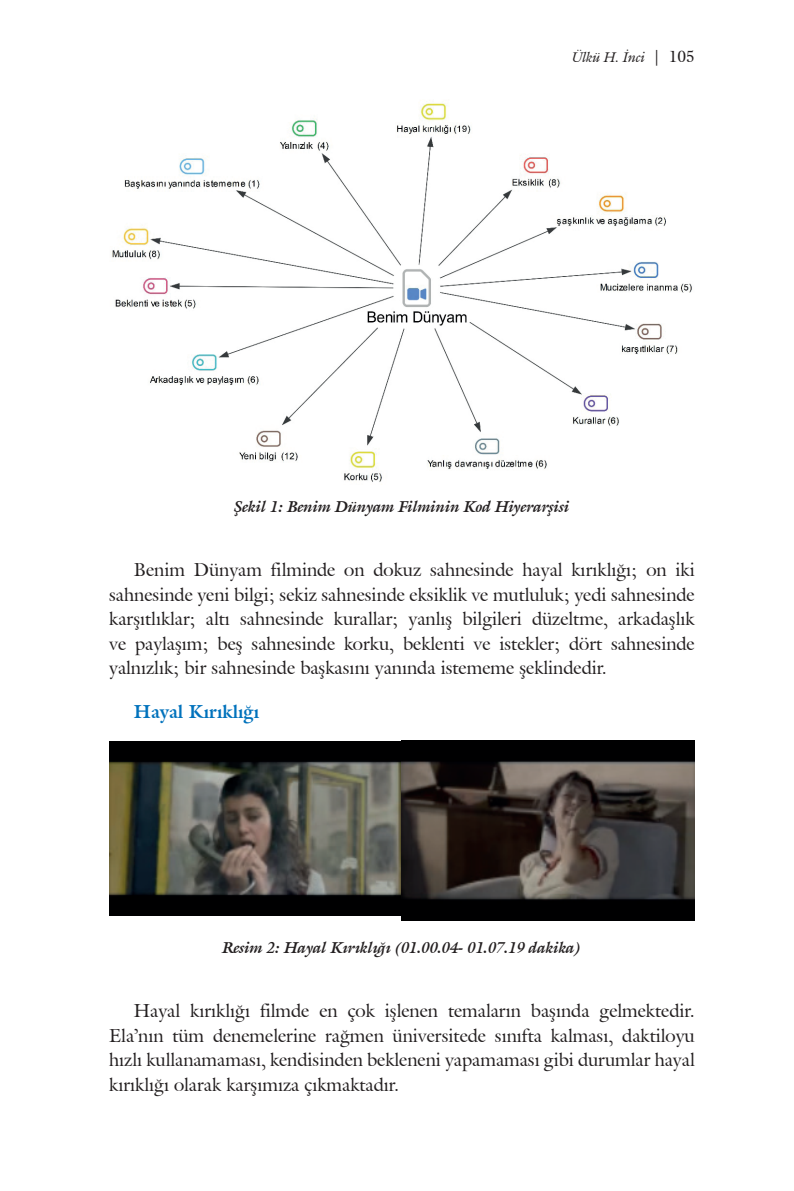
<style>
.page{position:relative;width:794px;height:1191px;background:#fff}
.page>*{position:absolute;margin:0;border:0;box-sizing:border-box;transform-origin:0 0}
.t1{font:18.38px/24.5px "Galliard IT Cby BT";color:#231f20;text-align:justify}
.t2{font:700 18.38px "Galliard IT Cby BT";color:#0072bc}
.t3{font:italic 700 15.75px "Galliard IT Cby BT";color:#231f20}
.t4{font:italic 14px "Galliard IT Cby BT";color:#231f20}
.s1{font-style:normal;font-size:15.75px}
</style>
<div class="page">
<img style="left:112px;top:100px;width:580px;height:382px">
<img style="left:109px;top:742px;width:293px;height:173px">
<img style="left:402px;top:740px;width:292px;height:180px">
<p class="t4" style="left:572px;top:47px;width:124px">Ülkü H. İnci <span class="s1">| 105</span></p>
<p class="t3" style="left:234px;top:496px;width:337px">Şekil 1: Benim Dünyam Filminin Kod Hiyerarşisi</p>
<p class="t1" style="left:109px;top:557px;width:587px;text-indent:25px">Benim Dünyam filminde on dokuz sahnesinde hayal kırıklığı; on iki sahnesinde yeni bilgi; sekiz sahnesinde eksiklik ve mutluluk; yedi sahnesinde karşıtlıklar; altı sahnesinde kurallar; yanlış bilgileri düzeltme, arkadaşlık ve paylaşım; beş sahnesinde korku, beklenti ve istekler; dört sahnesinde yalnızlık; bir sahnesinde başkasını yanında istememe şeklindedir.</p>
<p class="t2" style="left:134px;top:700px;width:127px">Hayal Kırıklığı</p>
<p class="t3" style="left:223px;top:937px;width:360px">Resim 2: Hayal Kırıklığı (01.00.04- 01.07.19 dakika)</p>
<p class="t1" style="left:109px;top:998px;width:587px;text-indent:25px">Hayal kırıklığı filmde en çok işlenen temaların başında gelmektedir.<br>Ela’nın tüm denemelerine rağmen üniversitede sınıfta kalması, daktiloyu hızlı kullanamaması, kendisinden bekleneni yapamaması gibi durumlar hayal kırıklığı olarak karşımıza çıkmaktadır.</p>
</div>
